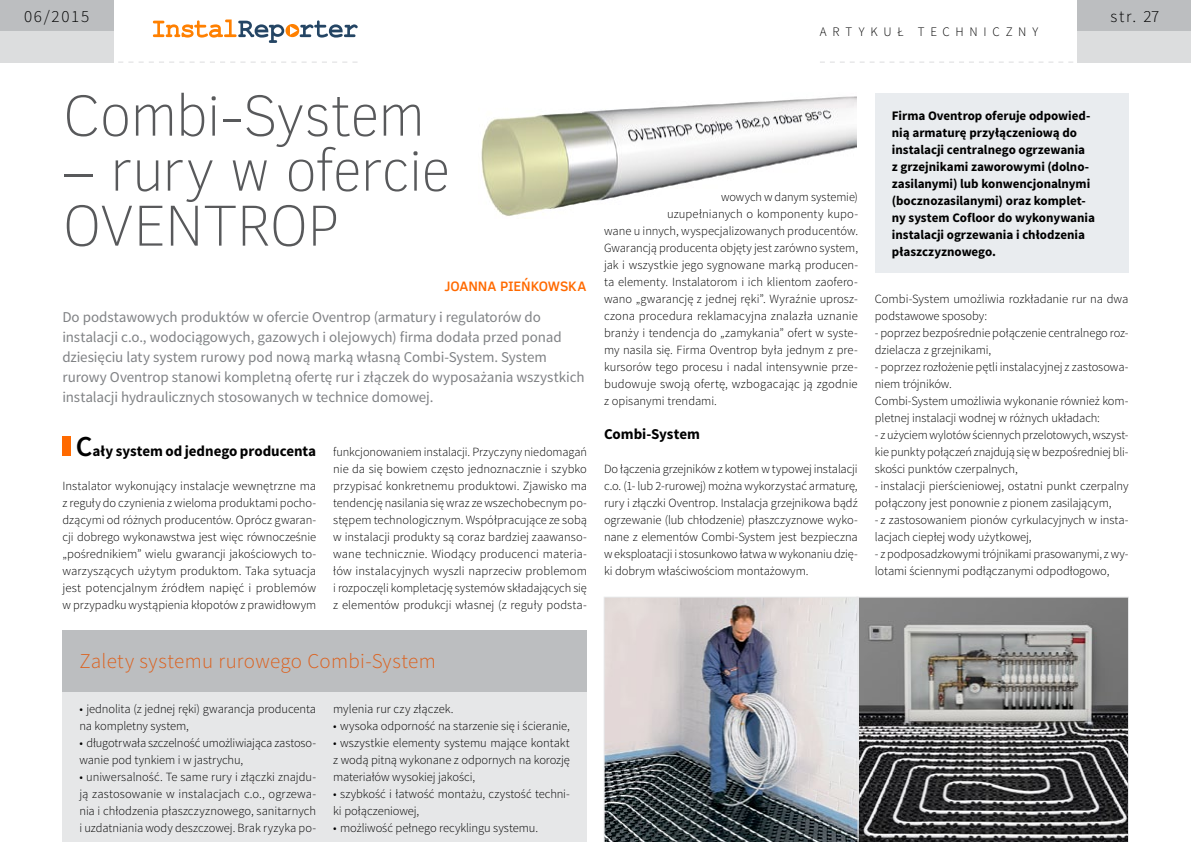
<style>
.page{position:relative;width:1191px;height:842px;background:#fff}
.page>*{position:absolute;margin:0;border:0;box-sizing:border-box;transform-origin:0 0}
.t1{font:100 59px/55px "Clear Sans";letter-spacing:-.025em;color:#58595b}
.t2{font:300 21px "Source Sans Pro";letter-spacing:.015em;color:#dc611e}
.t3{font:300 17px "Source Sans Pro";letter-spacing:.1em;color:#000}
.t4{font:15px/20px "Source Sans Pro";letter-spacing:-.005em;color:#808285}
.t5{font:700 15px "Source Sans Pro";letter-spacing:-.005em;color:#000}
.t6{font:500 14px "Clear Sans";letter-spacing:-.01em;color:#ff6a00}
.t7{font:700 13px/17px "Source Sans Pro";letter-spacing:-.005em;color:#000}
.t8{font:300 13px "Source Sans Pro";letter-spacing:.44em;color:#000}
.t9{font:300 12.5px/17px "Source Sans Pro";letter-spacing:-.005em;color:#000}
.s1{font-weight:600;font-size:29px}
</style>
<div class="page">
<div style="left:1077px;top:0;width:114px;height:31px;background:#bcbec0"></div>
<div style="left:1077px;top:31px;width:114px;height:31px;background:#dcddde"></div>
<svg style="left:153px;top:20px;width:204px;height:23px"></svg>
<div style="left:0;top:0;width:113px;height:31px;background:#bcbec0"></div>
<div style="left:0;top:31px;width:113px;height:31px;background:#dcddde"></div>
<svg style="left:108px;top:62px;width:249px;height:1px"></svg>
<svg style="left:820px;top:62px;width:263px;height:1px"></svg>
<img style="left:481px;top:96px;width:375px;height:120px">
<div style="left:63px;top:436px;width:8px;height:20px;background:#ff6a00"></div>
<svg style="left:858px;top:597px;width:270px;height:245px;background:#727272"></svg>
<svg style="left:604px;top:597px;width:254px;height:245px;background:#a1a2a7"></svg>
<div style="left:874px;top:93px;width:254px;height:180px;background:#e9ecef"></div>
<div style="left:62px;top:630px;width:525px;height:62px;background:#bcbec0"></div>
<div style="left:62px;top:692px;width:525px;height:150px;background:#e6e7e8"></div>
<h3 class="t3" style="left:24px;top:6px;width:67px">06/2015</h3>
<h3 class="t3" style="left:1110px;top:6px;width:50px">str. 27</h3>
<p class="t8" style="left:820px;top:24px;width:220px">artykuł techniczny</p>
<h1 class="t1" style="left:62px;top:88px;width:364px">Combi-System</h1>
<h1 class="t1" style="left:62px;top:143px;width:389px">– rury w ofercie<br>OVENTROP</h1>
<p class="t6" style="left:444px;top:277px;width:143px">JOANNA PIEŃKOWSKA</p>
<p class="t4" style="left:62px;top:308px;width:524px">Do podstawowych produktów w ofercie Oventrop (armatury i regulatorów do instalacji c.o., wodociągowych, gazowych i olejowych) firma dodała przed ponad dziesięciu laty system rurowy pod nową marką własną Combi-System. System rurowy Oventrop stanowi kompletną ofertę rur i złączek do wyposażania wszystkich instalacji hydraulicznych stosowanych w technice domowej.</p>
<p class="t5" style="left:76px;top:442px;width:242px"><span class="s1">C</span>ały system od jednego producenta</p>
<p class="t9" style="left:63px;top:478px;width:255px;text-align:justify">Instalator wykonujący instalacje wewnętrzne ma z reguły do czynienia z wieloma produktami pocho&shy;dzącymi od różnych producentów. Oprócz gwaran&shy;cji dobrego wykonawstwa jest więc równocześnie „pośrednikiem” wielu gwarancji jakościowych to&shy;warzyszących użytym produktom. Taka sytuacja jest potencjalnym źródłem napięć i problemów w przypadku wystąpienia kłopotów z prawidłowym</p>
<p class="t9" style="left:333px;top:444px;width:255px;text-align:justify">funkcjonowaniem instalacji. Przyczyny niedomagań nie da się bowiem często jednoznacznie i szybko przypisać konkretnemu produktowi. Zjawisko ma tendencję nasilania się wraz ze wszechobecnym po&shy;stępem technologicznym. Współpracujące ze sobą w instalacji produkty są coraz bardziej zaawanso&shy;wane technicznie. Wiodący producenci materia&shy;łów instalacyjnych wyszli naprzeciw problemom i rozpoczęli kompletację systemów składających się z elementów produkcji własnej (z reguły podsta-</p>
<h2 class="t2" style="left:79px;top:648px;width:358px">Zalety systemu rurowego Combi-System</h2>
<p class="t9" style="left:79px;top:700px;width:238px">• jednolita (z jednej ręki) gwarancja producenta na kompletny system,</p>
<p class="t9" style="left:79px;top:734px;width:238px">• długotrwała szczelność umożliwiająca zastoso&shy;wanie pod tynkiem i w jastrychu,</p>
<p class="t9" style="left:79px;top:768px;width:238px;text-align:justify">• uniwersalność. Te same rury i złączki znajdu&shy;ją zastosowanie w instalacjach c.o., ogrzewa&shy;nia i chłodzenia płaszczyznowego, sanitarnych i uzdatniania wody deszczowej. Brak ryzyka po-</p>
<p class="t9" style="left:333px;top:700px;width:122px">mylenia rur czy złączek.</p>
<p class="t9" style="left:333px;top:717px;width:238px">• wysoka odporność na starzenie się i ścieranie,</p>
<p class="t9" style="left:333px;top:734px;width:238px;text-align:justify">• wszystkie elementy systemu mające kontakt z wodą pitną wykonane z odpornych na korozję materiałów wysokiej jakości,</p>
<p class="t9" style="left:333px;top:785px;width:238px">• szybkość i łatwość montażu, czystość techni&shy;ki połączeniowej,</p>
<p class="t9" style="left:333px;top:819px;width:206px">• możliwość pełnego recyklingu systemu.</p>
<p class="t9" style="left:721px;top:189px;width:138px">wowych w danym systemie)</p>
<p class="t9" style="left:667px;top:206px;width:193px">uzupełnianych o komponenty kupo-</p>
<p class="t9" style="left:604px;top:223px;width:255px">wane u innych, wyspecjalizowanych producentów.</p>
<p class="t9" style="left:604px;top:240px;width:256px">Gwarancją producenta objęty jest zarówno system,</p>
<p class="t9" style="left:604px;top:257px;width:256px">jak i wszystkie jego sygnowane marką producen-</p>
<p class="t9" style="left:604px;top:274px;width:255px">ta elementy. Instalatorom i ich klientom zaofero-</p>
<p class="t9" style="left:604px;top:291px;width:255px">wano „gwarancję z jednej ręki”. Wyraźnie uprosz-</p>
<p class="t9" style="left:604px;top:308px;width:255px">czona procedura reklamacyjna znalazła uznanie</p>
<p class="t9" style="left:604px;top:325px;width:255px">branży i tendencja do „zamykania” ofert w syste-</p>
<p class="t9" style="left:604px;top:342px;width:255px">my nasila się. Firma Oventrop była jednym z pre-</p>
<p class="t9" style="left:604px;top:359px;width:255px">kursorów tego procesu i nadal intensywnie prze-</p>
<p class="t9" style="left:604px;top:376px;width:255px">budowuje swoją ofertę, wzbogacając ją zgodnie</p>
<p class="t9" style="left:604px;top:393px;width:114px">z opisanymi trendami.</p>
<p class="t5" style="left:604px;top:425px;width:97px">Combi-System</p>
<p class="t9" style="left:604px;top:461px;width:255px;text-align:justify">Do łączenia grzejników z kotłem w typowej instalacji c.o. (1- lub 2-rurowej) można wykorzystać armaturę, rury i złączki Oventrop. Instalacja grzejnikowa bądź ogrzewanie (lub chłodzenie) płaszczyznowe wyko&shy;nane z elementów Combi-System jest bezpieczna w eksploatacji i stosunkowo łatwa w wykonaniu dzię&shy;ki dobrym właściwościom montażowym.</p>
<p class="t7" style="left:891px;top:107px;width:205px">Firma Oventrop oferuje odpowied&shy;nią armaturę przyłączeniową do instalacji centralnego ogrzewania<br>z grzejnikami zaworowymi (dolno&shy;zasilanymi) lub konwencjonalnymi (bocznozasilanymi) oraz komplet&shy;ny system Cofloor do wykonywania instalacji ogrzewania i chłodzenia płaszczyznowego.</p>
<p class="t9" style="left:874px;top:291px;width:255px">Combi-System umożliwia rozkładanie rur na dwa podstawowe sposoby:</p>
<p class="t9" style="left:874px;top:325px;width:255px">- poprzez bezpośrednie połączenie centralnego roz&shy;dzielacza z grzejnikami,</p>
<p class="t9" style="left:874px;top:359px;width:255px">- poprzez rozłożenie pętli instalacyjnej z zastosowa&shy;niem trójników.<br>Combi-System umożliwia wykonanie również kom&shy;pletnej instalacji wodnej w różnych układach:</p>
<p class="t9" style="left:874px;top:427px;width:255px;text-align:justify">- z użyciem wylotów ściennych przelotowych, wszyst&shy;kie punkty połączeń znajdują się w bezpośredniej bli&shy;skości punktów czerpalnych,</p>
<p class="t9" style="left:874px;top:478px;width:255px">- instalacji pierścieniowej, ostatni punkt czerpalny połączony jest ponownie z pionem zasilającym,</p>
<p class="t9" style="left:874px;top:512px;width:255px">- z zastosowaniem pionów cyrkulacyjnych w insta&shy;lacjach ciepłej wody użytkowej,</p>
<p class="t9" style="left:874px;top:546px;width:255px">- z podposadzkowymi trójnikami prasowanymi, z wy&shy;lotami ściennymi podłączanymi odpodłogowo,</p>
</div>
